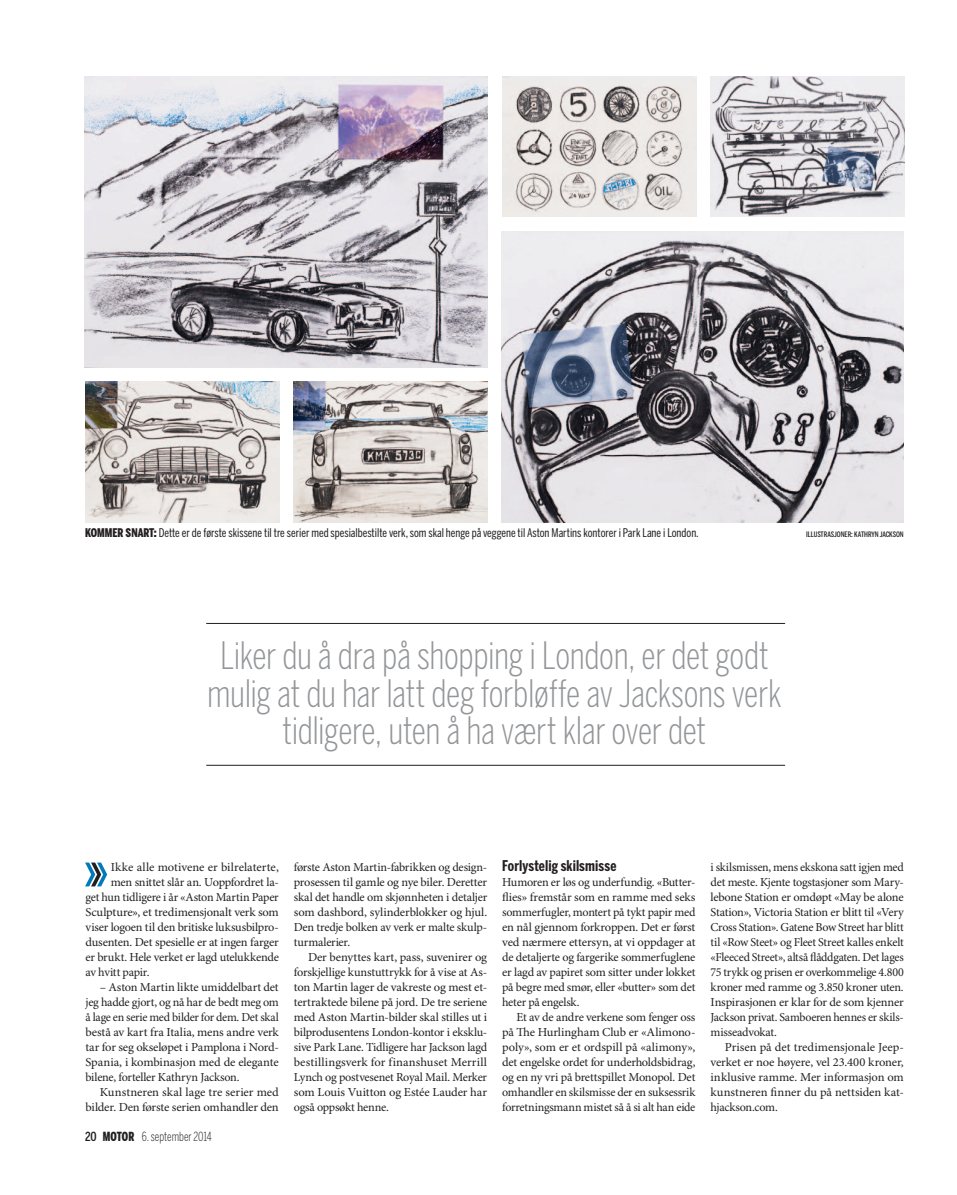
<style>
.page{position:relative;width:957px;height:1195px;background:#fff}
.page>*{position:absolute;margin:0;border:0;box-sizing:border-box;transform-origin:0 0}
.t1{font:300 37.5px/37.5px "Benton Sans Comp";letter-spacing:-.01em;color:#939598;text-align:center}
.t2{font:700 14.75px "Benton Sans Comp";letter-spacing:.005em;color:#231f20}
.t3{font:300 12.5px "Benton Sans Comp";letter-spacing:.005em;color:#231f20;scale:.95 1}
.t4{font:12.25px/15px "Minion Pro";letter-spacing:-.015em;color:#231f20;text-align:justify}
.t5{font:11.88px "Benton Sans Comp";color:#231f20}
.t6{font:500 7.5px "Benton Sans Comp";color:#231f20}
.s1{font-weight:900}
.s2{font-weight:500}
</style>
<div class="page">
<img style="left:710px;top:76px;width:194px;height:140px">
<img style="left:501px;top:231px;width:403px;height:291px">
<img style="left:85px;top:76px;width:402px;height:291px">
<img style="left:502px;top:76px;width:194px;height:140px">
<img style="left:85px;top:382px;width:194px;height:140px">
<img style="left:293px;top:382px;width:194px;height:140px">
<hr style="left:206px;top:623px;width:579px;height:1px;background:#231f20">
<hr style="left:206px;top:764px;width:579px;height:1px;background:#231f20">
<svg style="left:85px;top:862px;width:22px;height:24px"></svg>
<p class="t5" style="left:85px;top:525px;width:615px"><span class="s1">KOMMER SNART:</span> Dette er de første skissene til tre serier med spesialbestilte verk, som skal henge på veggene til Aston Martins kontorer i Park Lane i London.</p>
<p class="t6" style="left:806px;top:529px;width:99px">ILLUSTRASJONER: KATHRYN JACKSON</p>
<h1 class="t1" style="left:207px;top:636px;width:576px">Liker du å dra på shopping i London, er det godt mulig at du har latt deg forbløffe av Jacksons verk tidligere, uten å ha vært klar over det</h1>
<p class="t4" style="left:111px;top:859px;width:170px">Ikke alle motivene er bilrelaterte,</p>
<p class="t4" style="left:111px;top:874px;width:170px">men snittet slår an. Uoppfordret la-</p>
<p class="t4" style="left:86px;top:889px;width:195px">get hun tidligere i år «Aston Martin Paper</p>
<p class="t4" style="left:86px;top:904px;width:195px">Sculpture», et tredimensjonalt verk som</p>
<p class="t4" style="left:86px;top:919px;width:195px">viser logoen til den britiske luksusbilpro-</p>
<p class="t4" style="left:86px;top:934px;width:195px">dusenten. Det spesielle er at ingen farger</p>
<p class="t4" style="left:86px;top:949px;width:195px">er brukt. Hele verket er lagd utelukkende</p>
<p class="t4" style="left:86px;top:964px;width:65px">av hvitt papir.</p>
<p class="t4" style="left:86px;top:979px;width:195px;text-indent:14px">– Aston Martin likte umiddelbart det jeg hadde gjort, og nå har de bedt meg om å lage en serie med bilder for dem. Det skal bestå av kart fra Italia, mens andre verk tar for seg okseløpet i Pamplona i Nord-Spania, i kombinasjon med de elegante bilene, forteller Kathryn Jackson.</p>
<p class="t4" style="left:86px;top:1084px;width:195px;text-align:right">Kunstneren skal lage tre serier med bilder. Den første serien omhandler den</p>
<p class="t3" style="left:85px;top:1128px;width:135px"><span class="s2">20</span> <span class="s1">MOTOR</span> 6. september 2014</p>
<p class="t4" style="left:294px;top:859px;width:195px">første Aston Martin-fabrikken og design&shy;prosessen til gamle og nye biler. Deretter skal det handle om skjønnheten i detaljer som dashbord, sylinderblokker og hjul.<br>Den tredje bolken av verk er malte skulp&shy;turmalerier.</p>
<p class="t4" style="left:294px;top:949px;width:195px;text-indent:14px">Der benyttes kart, pass, suvenirer og forskjellige kunstuttrykk for å vise at As&shy;ton Martin lager de vakreste og mest et&shy;tertraktede bilene på jord. De tre seriene med Aston Martin-bilder skal stilles ut i bilprodusentens London-kontor i eksklu&shy;sive Park Lane. Tidligere har Jackson lagd bestillingsverk for finanshuset Merrill Lynch og postvesenet Royal Mail. Merker som Louis Vuitton og Estée Lauder har også oppsøkt henne.</p>
<p class="t2" style="left:502px;top:856px;width:116px">Forlystelig skilsmisse</p>
<p class="t4" style="left:502px;top:874px;width:195px">Humoren er løs og underfundig. «Butter&shy;flies» fremstår som en ramme med seks sommerfugler, montert på tykt papir med en nål gjennom forkroppen. Det er først ved nærmere ettersyn, at vi oppdager at de detaljerte og fargerike sommerfuglene er lagd av papiret som sitter under lokket på begre med smør, eller «butter» som det heter på engelsk.</p>
<p class="t4" style="left:502px;top:1009px;width:195px;text-indent:14px">Et av de andre verkene som fenger oss på The Hurlingham Club er «Alimono&shy;poly», som er et ordspill på «alimony», det engelske ordet for underholdsbidrag, og en ny vri på brettspillet Monopol. Det omhandler en skilsmisse der en suksessrik forretningsmann mistet så å si alt han eide</p>
<p class="t4" style="left:710px;top:859px;width:195px">i skilsmissen, mens ekskona satt igjen med det meste. Kjente togstasjoner som Mary&shy;lebone Station er omdøpt «May be alone Station», Victoria Station er blitt til «Very Cross Station». Gatene Bow Street har blitt til «Row Steet» og Fleet Street kalles enkelt «Fleeced Street», altså flåddgaten. Det lages 75 trykk og prisen er overkommelige 4.800 kroner med ramme og 3.850 kroner uten.<br>Inspirasjonen er klar for de som kjenner Jackson privat. Samboeren hennes er skils&shy;misseadvokat.</p>
<p class="t4" style="left:710px;top:1039px;width:195px;text-indent:14px">Prisen på det tredimensjonale Jeep&shy;verket er noe høyere, vel 23.400 kroner, inklusive ramme. Mer informasjon om kunstneren finner du på nettsiden kat&shy;hjackson.com.</p>
</div>
